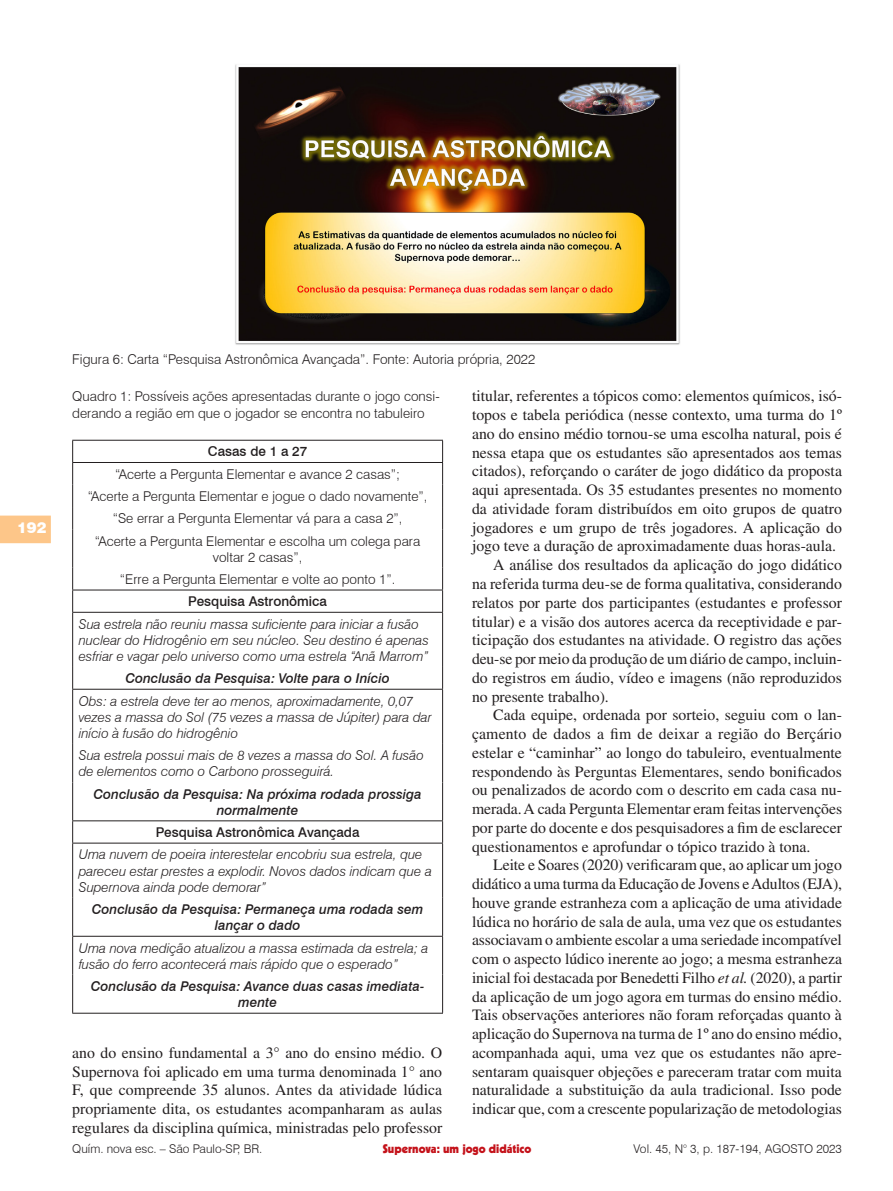
<style>
.page{position:relative;width:893px;height:1191px;background:#fff}
.page>*{position:absolute;margin:0;border:0;box-sizing:border-box;transform-origin:0 0}
.t1{font:15.75px/18.8px "Times LT Std";color:#231f20;text-align:justify}
.t2{font:900 15px "Swiss 721 BT";color:#fff}
.Tabela{font:italic 300 13.5px/16.2px "Swiss 721 BT";color:#231f20}
.Tabela-2{font:300 13.5px/16.2px "Swiss 721 BT";color:#231f20}
.Tabela-3{font:italic 500 13.5px/16.2px "Swiss 721 BT";color:#231f20;text-align:center}
.Figura{font:300 13.5px "Swiss 721 BT";color:#231f20}
.Tabela-4{font:500 13.5px "Swiss 721 BT";color:#231f20}
.t3{font:300 12px "Swiss 721 BT";color:#231f20}
.t4{font:900 12px "Kabel LT Std";color:#c4121a}
.s1{font-style:italic}
</style>
<div class="page">
<svg style="left:0;top:515px;width:51px;height:28px"></svg>
<hr style="left:72px;top:440px;width:371px;height:1px;background:#231f20">
<hr style="left:72px;top:462px;width:371px;height:1px;background:#231f20">
<svg style="left:72px;top:440px;width:1px;height:89px"></svg>
<svg style="left:442px;top:440px;width:1px;height:89px"></svg>
<hr style="left:72px;top:529px;width:1px;height:39px;background:#231f20">
<hr style="left:442px;top:529px;width:1px;height:39px;background:#231f20">
<hr style="left:72px;top:589px;width:371px;height:1px;background:#231f20">
<svg style="left:72px;top:568px;width:1px;height:44px"></svg>
<svg style="left:442px;top:568px;width:1px;height:44px"></svg>
<hr style="left:72px;top:612px;width:371px;height:1px;background:#231f20">
<hr style="left:72px;top:612px;width:1px;height:55px;background:#231f20">
<hr style="left:442px;top:612px;width:1px;height:55px;background:#231f20">
<svg style="left:72px;top:667px;width:1px;height:22px"></svg>
<svg style="left:442px;top:667px;width:1px;height:22px"></svg>
<hr style="left:72px;top:689px;width:371px;height:1px;background:#231f20">
<hr style="left:72px;top:689px;width:1px;height:55px;background:#231f20">
<hr style="left:442px;top:689px;width:1px;height:55px;background:#231f20">
<hr style="left:72px;top:744px;width:1px;height:38px;background:#231f20">
<hr style="left:442px;top:744px;width:1px;height:38px;background:#231f20">
<hr style="left:72px;top:782px;width:1px;height:38px;background:#231f20">
<hr style="left:442px;top:782px;width:1px;height:38px;background:#231f20">
<hr style="left:72px;top:820px;width:371px;height:1px;background:#231f20">
<svg style="left:72px;top:821px;width:1px;height:21px"></svg>
<svg style="left:442px;top:821px;width:1px;height:21px"></svg>
<hr style="left:72px;top:842px;width:371px;height:1px;background:#231f20">
<hr style="left:72px;top:843px;width:1px;height:54px;background:#231f20">
<hr style="left:442px;top:843px;width:1px;height:54px;background:#231f20">
<hr style="left:72px;top:897px;width:1px;height:39px;background:#231f20">
<hr style="left:442px;top:897px;width:1px;height:39px;background:#231f20">
<hr style="left:72px;top:936px;width:371px;height:1px;background:#231f20">
<hr style="left:72px;top:936px;width:1px;height:38px;background:#231f20">
<hr style="left:442px;top:936px;width:1px;height:38px;background:#231f20">
<hr style="left:72px;top:974px;width:1px;height:38px;background:#231f20">
<hr style="left:442px;top:974px;width:1px;height:38px;background:#231f20">
<hr style="left:72px;top:1012px;width:371px;height:1px;background:#231f20">
<img style="left:235px;top:64px;width:445px;height:281px">
<p class="t2" style="left:17px;top:518px;width:31px">192</p>
<p class="Figura" style="left:72px;top:351px;width:464px">Figura 6: Carta “Pesquisa Astronômica Avançada”. Fonte: Autoria própria, 2022</p>
<p class="Tabela-2" style="left:72px;top:388px;width:369px">Quadro 1: Possíveis ações apresentadas durante o jogo consi&shy;derando a região em que o jogador se encontra no tabuleiro</p>
<p class="Tabela-4" style="left:208px;top:443px;width:101px">Casas de 1 a 27</p>
<p class="Tabela-2" style="left:115px;top:466px;width:286px">“Acerte a Pergunta Elementar e avance 2 casas”;</p>
<p class="Tabela-2" style="left:88px;top:488px;width:341px">“Acerte a Pergunta Elementar e jogue o dado novamente”,</p>
<p class="Tabela-2" style="left:113px;top:510px;width:291px">“Se errar a Pergunta Elementar vá para a casa 2”,</p>
<p class="Tabela-2" style="left:95px;top:532px;width:327px;text-align:center">“Acerte a Pergunta Elementar e escolha um colega para voltar 2 casas”,</p>
<p class="Tabela-2" style="left:120px;top:571px;width:277px">“Erre a Pergunta Elementar e volte ao ponto 1”.</p>
<p class="Tabela-4" style="left:188px;top:593px;width:140px">Pesquisa Astronômica</p>
<p class="Tabela" style="left:79px;top:615px;width:352px">Sua estrela não reuniu massa suficiente para iniciar a fusão nuclear do Hidrogênio em seu núcleo. Seu destino é apenas esfriar e vagar pelo universo como uma estrela “Anã Marrom”</p>
<p class="Tabela-3" style="left:125px;top:670px;width:266px">Conclusão da Pesquisa: Volte para o Início</p>
<p class="Tabela" style="left:79px;top:692px;width:354px">Obs: a estrela deve ter ao menos, aproximadamente, 0,07 vezes a massa do Sol (75 vezes a massa de Júpiter) para dar início à fusão do hidrogênio</p>
<p class="Tabela" style="left:79px;top:747px;width:347px">Sua estrela possui mais de 8 vezes a massa do Sol. A fusão de elementos como o Carbono prosseguirá.</p>
<p class="Tabela-3" style="left:94px;top:785px;width:330px">Conclusão da Pesquisa: Na próxima rodada prossiga normalmente</p>
<p class="Tabela-4" style="left:156px;top:824px;width:205px">Pesquisa Astronômica Avançada</p>
<p class="Tabela" style="left:79px;top:846px;width:355px">Uma nuvem de poeira interestelar encobriu sua estrela, que pareceu estar prestes a explodir. Novos dados indicam que a<br>Supernova ainda pode demorar”</p>
<p class="Tabela-3" style="left:92px;top:901px;width:333px">Conclusão da Pesquisa: Permaneça uma rodada sem lançar o dado</p>
<p class="Tabela" style="left:79px;top:939px;width:351px">Uma nova medição atualizou a massa estimada da estrela; a fusão do ferro acontecerá mais rápido que o esperado”</p>
<p class="Tabela-3" style="left:91px;top:978px;width:335px">Conclusão da Pesquisa: Avance duas casas imediata&shy;mente</p>
<p class="t1" style="left:72px;top:1043px;width:371px">ano do ensino fundamental a 3° ano do ensino médio. O Supernova foi aplicado em uma turma denominada 1° ano F, que compreende 35 alunos. Antes da atividade lúdica propriamente dita, os estudantes acompanharam as aulas regulares da disciplina química, ministradas pelo professor</p>
<p class="t1" style="left:472px;top:387px;width:371px">titular, referentes a tópicos como: elementos químicos, isó&shy;topos e tabela periódica (nesse contexto, uma turma do 1º ano do ensino médio tornou-se uma escolha natural, pois é nessa etapa que os estudantes são apresentados aos temas citados), reforçando o caráter de jogo didático da proposta aqui apresentada. Os 35 estudantes presentes no momento da atividade foram distribuídos em oito grupos de quatro jogadores e um grupo de três jogadores. A aplicação do jogo teve a duração de aproximadamente duas horas-aula.</p>
<p class="t1" style="left:472px;top:555px;width:371px;text-indent:21px">A análise dos resultados da aplicação do jogo didático na referida turma deu-se de forma qualitativa, considerando relatos por parte dos participantes (estudantes e professor titular) e a visão dos autores acerca da receptividade e par&shy;ticipação dos estudantes na atividade. O registro das ações deu-se por meio da produção de um diário de campo, incluin&shy;do registros em áudio, vídeo e imagens (não reproduzidos no presente trabalho).</p>
<p class="t1" style="left:472px;top:705px;width:372px;text-indent:21px">Cada equipe, ordenada por sorteio, seguiu com o lan&shy;çamento de dados a fim de deixar a região do Berçário estelar e “caminhar” ao longo do tabuleiro, eventualmente respondendo às Perguntas Elementares, sendo bonificados ou penalizados de acordo com o descrito em cada casa nu&shy;merada. A cada Pergunta Elementar eram feitas intervenções por parte do docente e dos pesquisadores a fim de esclarecer questionamentos e aprofundar o tópico trazido à tona.</p>
<p class="t1" style="left:472px;top:855px;width:372px;text-indent:21px">Leite e Soares (2020) verificaram que, ao aplicar um jogo didático a uma turma da Educação de Jovens e Adultos (EJA), houve grande estranheza com a aplicação de uma atividade lúdica no horário de sala de aula, uma vez que os estudantes associavam o ambiente escolar a uma seriedade incompatível com o aspecto lúdico inerente ao jogo; a mesma estranheza inicial foi destacada por Benedetti Filho <span class="s1">et al.</span> (2020), a partir da aplicação de um jogo agora em turmas do ensino médio.<br>Tais observações anteriores não foram reforçadas quanto à aplicação do Supernova na turma de 1º ano do ensino médio, acompanhada aqui, uma vez que os estudantes não apre&shy;sentaram quaisquer objeções e pareceram tratar com muita naturalidade a substituição da aula tradicional. Isso pode indicar que, com a crescente popularização de metodologias</p>
<p class="t4" style="left:383px;top:1141px;width:150px">Supernova: um jogo didático</p>
<p class="t3" style="left:72px;top:1141px;width:192px">Quím. nova esc. – São Paulo-SP, BR.</p>
<p class="t3" style="left:634px;top:1141px;width:210px">Vol. 45, N° 3, p. 187-194, AGOSTO 2023</p>
</div>
